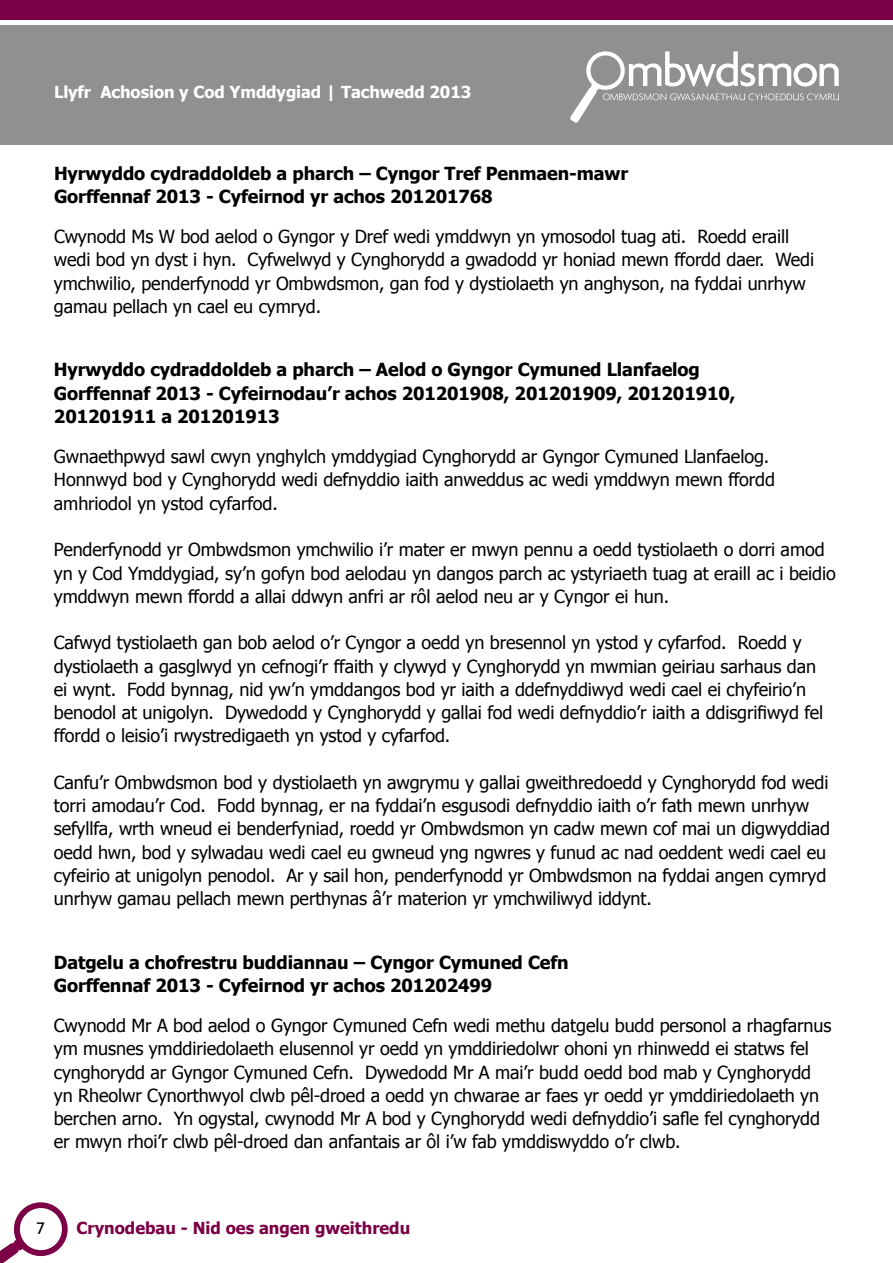
<style>
.page{position:relative;width:893px;height:1263px;background:#fff}
.page>*{position:absolute;margin:0;border:0;box-sizing:border-box;transform-origin:0 0}
.t1{font:18px/23.2px "Tahoma";letter-spacing:-.005em;color:#000}
.t2{font:700 18px/23.2px "Tahoma";letter-spacing:-.005em;color:#000}
.t3{font:500 18px "Agenda";color:#000}
.t4{font:700 16.5px "Tahoma";letter-spacing:-.005em;color:#fff}
.t5{font:700 16.5px "Tahoma";color:#7b0046}
</style>
<div class="page">
<div style="left:0;top:26px;width:893px;height:119px;background:#8e9092"></div>
<div style="left:0;top:0;width:893px;height:20px;background:#7b0046"></div>
<svg style="left:570px;top:51px;width:269px;height:72px"></svg>
<svg style="left:0;top:1202px;width:68px;height:61px"></svg>
<p class="t4" style="left:54px;top:80px;width:419px">Llyfr Achosion y Cod Ymddygiad | Tachwedd 2013</p>
<p class="t2" style="left:54px;top:160px;width:576px">Hyrwyddo cydraddoldeb a pharch – Cyngor Tref Penmaen-mawr<br>Gorffennaf 2013 - Cyfeirnod yr achos 201201768</p>
<p class="t1" style="left:54px;top:224px;width:762px">Cwynodd Ms W bod aelod o Gyngor y Dref wedi ymddwyn yn ymosodol tuag ati. Roedd eraill wedi bod yn dyst i hyn. Cyfwelwyd y Cynghorydd a gwadodd yr honiad mewn ffordd daer. Wedi ymchwilio, penderfynodd yr Ombwdsmon, gan fod y dystiolaeth yn anghyson, na fyddai unrhyw gamau pellach yn cael eu cymryd.</p>
<p class="t2" style="left:54px;top:357px;width:683px">Hyrwyddo cydraddoldeb a pharch – Aelod o Gyngor Cymuned Llanfaelog<br>Gorffennaf 2013 - Cyfeirnodau’r achos 201201908, 201201909, 201201910,<br>201201911 a 201201913</p>
<p class="t1" style="left:54px;top:444px;width:723px">Gwnaethpwyd sawl cwyn ynghylch ymddygiad Cynghorydd ar Gyngor Cymuned Llanfaelog.<br>Honnwyd bod y Cynghorydd wedi defnyddio iaith anweddus ac wedi ymddwyn mewn ffordd amhriodol yn ystod cyfarfod.</p>
<p class="t1" style="left:54px;top:537px;width:783px">Penderfynodd yr Ombwdsmon ymchwilio i’r mater er mwyn pennu a oedd tystiolaeth o dorri amod yn y Cod Ymddygiad, sy’n gofyn bod aelodau yn dangos parch ac ystyriaeth tuag at eraill ac i beidio ymddwyn mewn ffordd a allai ddwyn anfri ar rôl aelod neu ar y Cyngor ei hun.</p>
<p class="t1" style="left:54px;top:630px;width:771px">Cafwyd tystiolaeth gan bob aelod o’r Cyngor a oedd yn bresennol yn ystod y cyfarfod. Roedd y dystiolaeth a gasglwyd yn cefnogi’r ffaith y clywyd y Cynghorydd yn mwmian geiriau sarhaus dan ei wynt. Fodd bynnag, nid yw’n ymddangos bod yr iaith a ddefnyddiwyd wedi cael ei chyfeirio’n benodol at unigolyn. Dywedodd y Cynghorydd y gallai fod wedi defnyddio’r iaith a ddisgrifiwyd fel ffordd o leisio’i rwystredigaeth yn ystod y cyfarfod.</p>
<p class="t1" style="left:54px;top:770px;width:778px">Canfu’r Ombwdsmon bod y dystiolaeth yn awgrymu y gallai gweithredoedd y Cynghorydd fod wedi torri amodau’r Cod. Fodd bynnag, er na fyddai’n esgusodi defnyddio iaith o’r fath mewn unrhyw sefyllfa, wrth wneud ei benderfyniad, roedd yr Ombwdsmon yn cadw mewn cof mai un digwyddiad oedd hwn, bod y sylwadau wedi cael eu gwneud yng ngwres y funud ac nad oeddent wedi cael eu cyfeirio at unigolyn penodol. Ar y sail hon, penderfynodd yr Ombwdsmon na fyddai angen cymryd unrhyw gamau pellach mewn perthynas â’r materion yr ymchwiliwyd iddynt.</p>
<p class="t2" style="left:54px;top:949px;width:516px">Datgelu a chofrestru buddiannau – Cyngor Cymuned Cefn<br>Gorffennaf 2013 - Cyfeirnod yr achos 201202499</p>
<p class="t1" style="left:54px;top:1013px;width:779px">Cwynodd Mr A bod aelod o Gyngor Cymuned Cefn wedi methu datgelu budd personol a rhagfarnus ym musnes ymddiriedolaeth elusennol yr oedd yn ymddiriedolwr ohoni yn rhinwedd ei statws fel cynghorydd ar Gyngor Cymuned Cefn. Dywedodd Mr A mai’r budd oedd bod mab y Cynghorydd yn Rheolwr Cynorthwyol clwb pêl-droed a oedd yn chwarae ar faes yr oedd yr ymddiriedolaeth yn berchen arno. Yn ogystal, cwynodd Mr A bod y Cynghorydd wedi defnyddio’i safle fel cynghorydd er mwyn rhoi’r clwb pêl-droed dan anfantais ar ôl i’w fab ymddiswyddo o’r clwb.</p>
<p class="t3" style="left:36px;top:1217px;width:10px">7</p>
<p class="t5" style="left:77px;top:1216px;width:335px">Crynodebau - Nid oes angen gweithredu</p>
</div>
